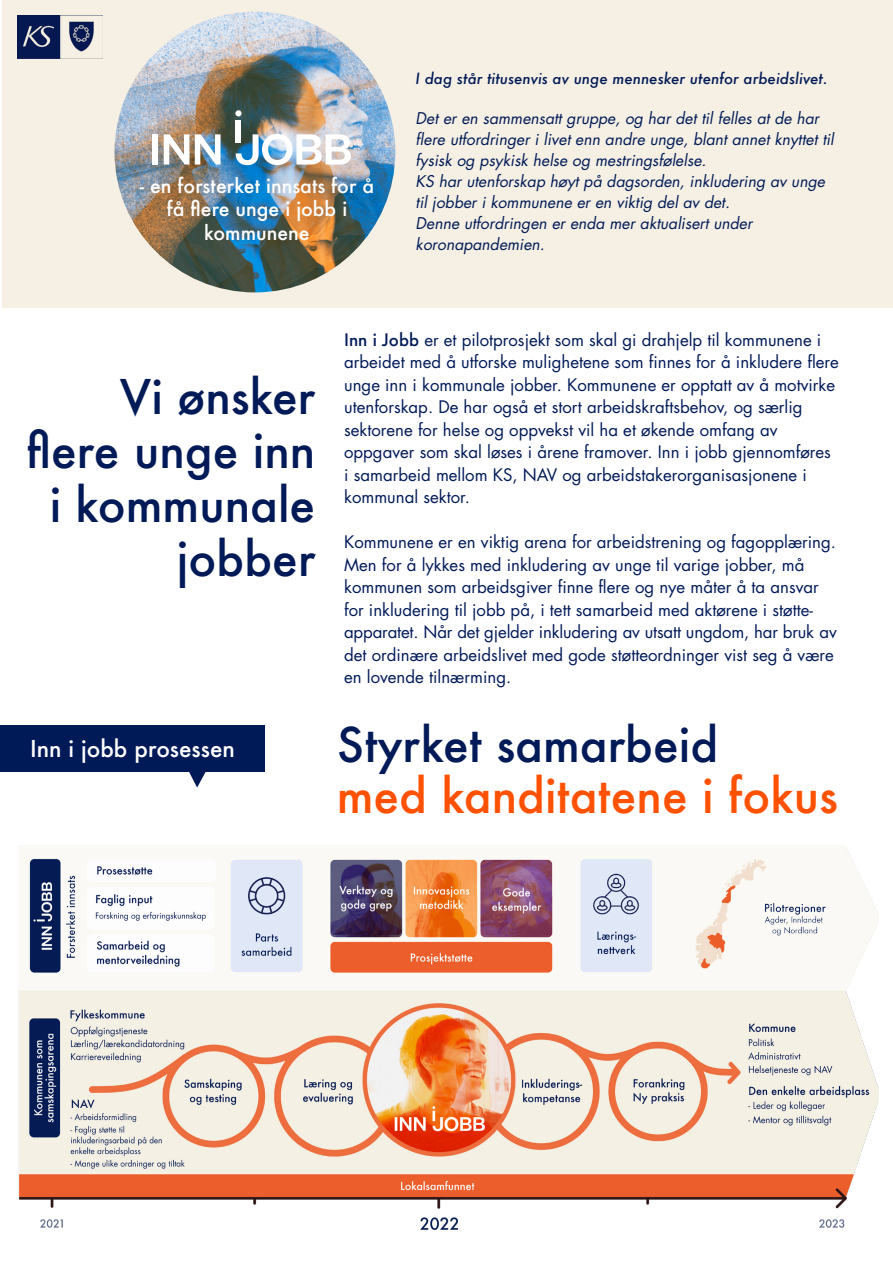
<style>
.page{position:relative;width:893px;height:1263px;background:#fff}
.page>*{position:absolute;margin:0;border:0;box-sizing:border-box;transform-origin:0 0}
.Paragraph_Style_1{font:500 46.5px "Futura";color:#001a58}
.Paragraph_Style_1-2{font:500 46.5px "Futura";color:#ff5100}
.Paragraph_Style_1-3{font:500 22.65px "Futura";color:#fff}
.t1{font:500 19.5px/23.4px "Futura";color:#fff;text-align:center}
.Paragraph_Style_1-4{font:16.8px/22.5px "Futura";color:#001a58}
.Paragraph_Style_1-5{font:italic 15.75px/21px "Futura";color:#001a58}
.Paragraph_Style_1-6{font:italic 500 15px "Futura";color:#001a58}
.s1{font-weight:500}
</style>
<div class="page">
<div style="left:2px;top:0;width:891px;height:307px;background:#f5f0e3"></div>
<img style="left:18px;top:846px;width:861px;height:384px">
<div style="left:0;top:725px;width:265px;height:47px;background:#001a58"></div>
<svg style="left:189px;top:772px;width:17px;height:15px"></svg>
<img style="left:114px;top:12px;width:281px;height:280px;border-radius:140px">
<div style="left:152px;top:134px;width:6px;height:31px;background:#fff"></div>
<svg style="left:164px;top:134px;width:25px;height:31px"></svg>
<svg style="left:195px;top:134px;width:26px;height:31px"></svg>
<svg style="left:236px;top:134px;width:115px;height:31px;background:#c2d3de"></svg>
<div style="left:236px;top:120px;width:5px;height:23px;background:#fff"></div>
<div style="left:235px;top:110px;width:7px;height:6px;background:#fff;border-radius:50%"></div>
<img style="left:17px;top:16px;width:85px;height:43px">
<p class="t1" style="left:140px;top:174px;width:236px">- en forsterket innsats for å få flere unge i jobb i</p>
<p class="t1" style="left:204px;top:220px;width:107px">kommunene</p>
<p class="Paragraph_Style_1-6" style="left:416px;top:68px;width:414px">I dag står titusenvis av unge mennesker utenfor arbeidslivet.</p>
<p class="Paragraph_Style_1-5" style="left:416px;top:107px;width:420px">Det er en sammensatt gruppe, og har det til felles at de har flere utfordringer i livet enn andre unge, blant annet knyttet til fysisk og psykisk helse og mestringsfølelse.</p>
<p class="Paragraph_Style_1-5" style="left:416px;top:170px;width:411px">KS har utenforskap høyt på dagsorden, inkludering av unge til jobber i kommunene er en viktig del av det.</p>
<p class="Paragraph_Style_1-5" style="left:416px;top:212px;width:338px">Denne utfordringen er enda mer aktualisert under</p>
<p class="Paragraph_Style_1-5" style="left:416px;top:233px;width:131px">koronapandemien.</p>
<p class="Paragraph_Style_1" style="left:120px;top:364px;width:197px">Vi ønsker</p>
<p class="Paragraph_Style_1" style="left:26px;top:418px;width:290px">flere unge inn</p>
<p class="Paragraph_Style_1" style="left:50px;top:472px;width:267px">i kommunale</p>
<p class="Paragraph_Style_1" style="left:177px;top:526px;width:140px">jobber</p>
<p class="Paragraph_Style_1-3" style="left:30px;top:733px;width:206px">Inn i jobb prosessen</p>
<p class="Paragraph_Style_1-4" style="left:344px;top:328px;width:496px"><span class="s1">Inn i Jobb</span> er et pilotprosjekt som skal gi drahjelp til kommunene i arbeidet med å utforske mulighetene som finnes for å inkludere flere unge inn i kommunale jobber. Kommunene er opptatt av å motvirke utenforskap. De har også et stort arbeidskraftsbehov, og særlig</p>
<p class="Paragraph_Style_1-4" style="left:344px;top:418px;width:435px">sektorene for helse og oppvekst vil ha et økende omfang av</p>
<p class="Paragraph_Style_1-4" style="left:344px;top:441px;width:488px">oppgaver som skal løses i årene framover. Inn i jobb gjennomføres i samarbeid mellom KS, NAV og arbeidstakerorganisasjonene i kommunal sektor.</p>
<p class="Paragraph_Style_1-4" style="left:344px;top:531px;width:494px">Kommunene er en viktig arena for arbeidstrening og fagopplæring.<br>Men for å lykkes med inkludering av unge til varige jobber, må kommunen som arbeidsgiver finne flere og nye måter å ta ansvar for inkludering til jobb på, i tett samarbeid med aktørene i støtte&shy;apparatet. Når det gjelder inkludering av utsatt ungdom, har bruk av det ordinære arbeidslivet med gode støtteordninger vist seg å være en lovende tilnærming.</p>
<p class="Paragraph_Style_1" style="left:337px;top:713px;width:383px">Styrket samarbeid</p>
<p class="Paragraph_Style_1-2" style="left:337px;top:764px;width:503px">med kanditatene i fokus</p>
</div>
